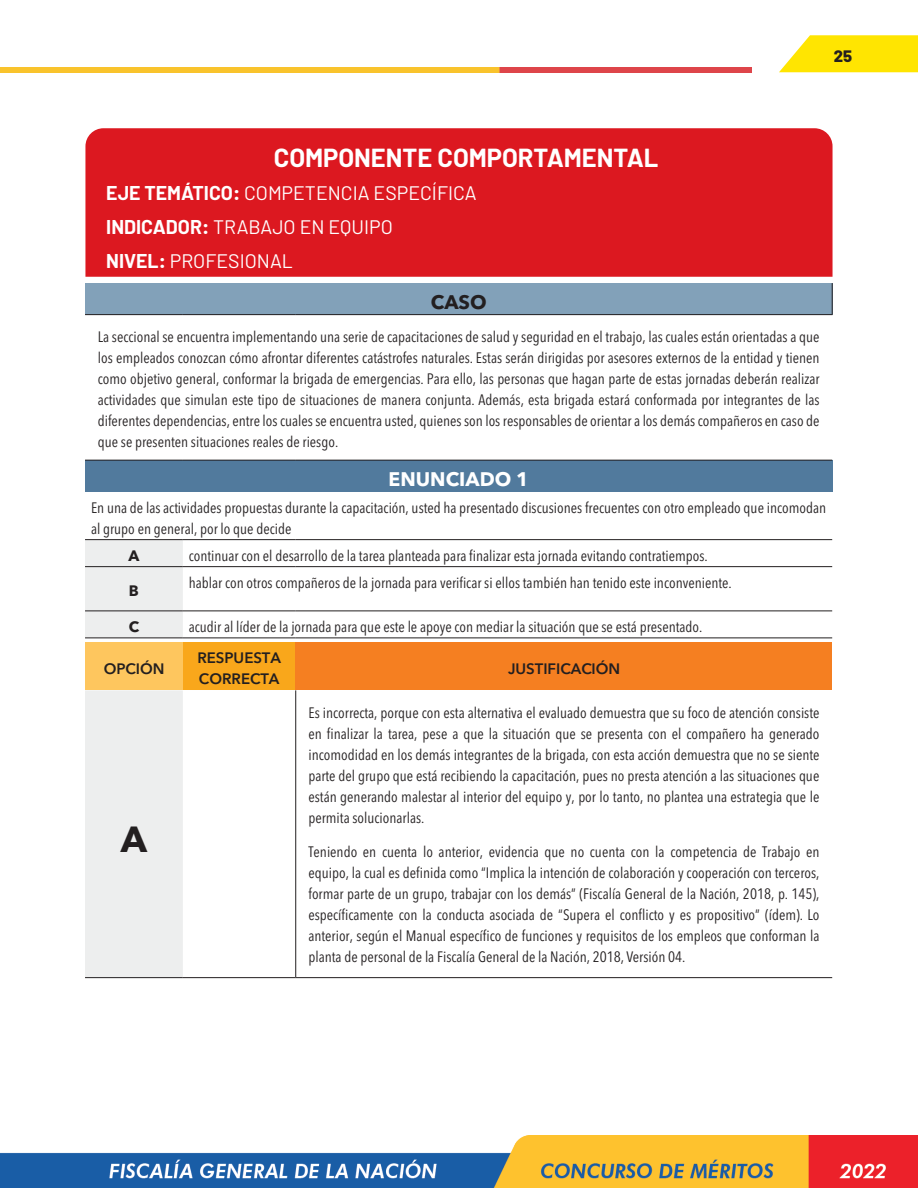
<style>
.page{position:relative;width:918px;height:1188px;background:#fff}
.page>*{position:absolute;margin:0;border:0;box-sizing:border-box;transform-origin:0 0}
.t1{font:700 36px "Avenir Next LT Pro";color:#231f20}
.t2{font:700 25.5px "Barlow";color:#fff}
.t3{font:19.5px/33.8px "Barlow";color:#fff}
.t4{font:700 19.5px "Avenir Next LT Pro";color:#fff}
.t5{font:700 19.5px "Avenir Next LT Pro";color:#231f20}
.t6{font:800 16.5px "Barlow";color:#231f20}
.t7{font:condensed 15px/21px "Avenir Next";color:#231f20;text-align:justify}
.t8{font:600 15px/21px "Avenir Next LT Pro";color:#231f20}
.t9{font:700 15px "Avenir Next LT Pro";color:#231f20}
.s1{font-weight:700}
</style>
<div class="page">
<img style="left:0;top:68px;width:752px;height:5px">
<img style="left:0;top:1136px;width:918px;height:52px">
<svg style="left:779px;top:35px;width:139px;height:37px;background:#ffe81f"></svg>
<div style="left:85px;top:128px;width:748px;height:149px;background:#dc1820"></div>
<div style="left:85px;top:283px;width:747px;height:32px;background:#82a1b9"></div>
<div style="left:85px;top:460px;width:747px;height:32px;background:#517a9d"></div>
<div style="left:85px;top:540px;width:98px;height:437px;background:#edeeee"></div>
<div style="left:85px;top:642px;width:98px;height:48px;background:#fec65e"></div>
<div style="left:183px;top:642px;width:113px;height:48px;background:#f9a71b"></div>
<div style="left:296px;top:642px;width:536px;height:48px;background:#f57f21"></div>
<hr style="left:832px;top:283px;width:1px;height:31px;background:#231f20">
<hr style="left:85px;top:314px;width:98px;height:1px;background:#231f20">
<hr style="left:183px;top:314px;width:113px;height:1px;background:#231f20">
<hr style="left:296px;top:314px;width:537px;height:1px;background:#231f20">
<hr style="left:85px;top:460px;width:98px;height:1px;background:#231f20">
<hr style="left:183px;top:460px;width:113px;height:1px;background:#231f20">
<hr style="left:296px;top:460px;width:536px;height:1px;background:#231f20">
<hr style="left:85px;top:539px;width:98px;height:1px;background:#231f20">
<hr style="left:183px;top:539px;width:113px;height:1px;background:#231f20">
<hr style="left:296px;top:539px;width:536px;height:1px;background:#231f20">
<hr style="left:85px;top:566px;width:98px;height:1px;background:#231f20">
<hr style="left:183px;top:566px;width:113px;height:1px;background:#231f20">
<hr style="left:296px;top:566px;width:536px;height:1px;background:#231f20">
<hr style="left:85px;top:611px;width:98px;height:1px;background:#231f20">
<hr style="left:183px;top:611px;width:113px;height:1px;background:#231f20">
<hr style="left:296px;top:611px;width:536px;height:1px;background:#231f20">
<hr style="left:85px;top:977px;width:98px;height:1px;background:#231f20">
<hr style="left:183px;top:977px;width:113px;height:1px;background:#231f20">
<hr style="left:296px;top:977px;width:536px;height:1px;background:#231f20">
<hr style="left:85px;top:638px;width:98px;height:1px;background:#231f20">
<hr style="left:183px;top:638px;width:113px;height:1px;background:#231f20">
<hr style="left:296px;top:638px;width:536px;height:1px;background:#231f20">
<hr style="left:295px;top:690px;width:1px;height:287px;background:#231f20">
<p class="t6" style="left:834px;top:46px;width:20px">25</p>
<h2 class="t2" style="left:274px;top:141px;width:386px">COMPONENTE COMPORTAMENTAL</h2>
<h3 class="t3" style="left:106px;top:176px;width:372px"><span class="s1">EJE TEMÁTICO:</span> COMPETENCIA ESPECÍFICA<br><span class="s1">INDICADOR:</span> TRABAJO EN EQUIPO<br><span class="s1">NIVEL:</span> PROFESIONAL</h3>
<h3 class="t5" style="left:431px;top:285px;width:57px">CASO</h3>
<p class="t7" style="left:98px;top:327px;width:723px">La seccional se encuentra implementando una serie de capacitaciones de salud y seguridad en el trabajo, las cuales están orientadas a que los empleados conozcan cómo afrontar diferentes catástrofes naturales. Estas serán dirigidas por asesores externos de la entidad y tienen como objetivo general, conformar la brigada de emergencias. Para ello, las personas que hagan parte de estas jornadas deberán realizar actividades que simulan este tipo de situaciones de manera conjunta. Además, esta brigada estará conformada por integrantes de las diferentes dependencias, entre los cuales se encuentra usted, quienes son los responsables de orientar a los demás compañeros en caso de que se presenten situaciones reales de riesgo.</p>
<h3 class="t4" style="left:389px;top:462px;width:141px">ENUNCIADO 1</h3>
<p class="t7" style="left:91px;top:497px;width:737px">En una de las actividades propuestas durante la capacitación, usted ha presentado discusiones frecuentes con otro empleado que incomodan al grupo en general, por lo que decide</p>
<p class="t9" style="left:128px;top:542px;width:12px">A</p>
<p class="t7" style="left:189px;top:545px;width:521px">continuar con el desarrollo de la tarea planteada para finalizar esta jornada evitando contratiempos.</p>
<p class="t9" style="left:129px;top:578px;width:11px">B</p>
<p class="t7" style="left:189px;top:572px;width:544px">hablar con otros compañeros de la jornada para verificar si ellos también han tenido este inconveniente.</p>
<p class="t9" style="left:129px;top:614px;width:12px">C</p>
<p class="t7" style="left:189px;top:616px;width:515px">acudir al líder de la jornada para que este le apoye con mediar la situación que se está presentado.</p>
<p class="t8" style="left:104px;top:658px;width:62px">OPCIÓN</p>
<p class="t8" style="left:197px;top:647px;width:85px">RESPUESTA<br>CORRECTA</p>
<p class="t8" style="left:508px;top:658px;width:114px">JUSTIFICACIÓN</p>
<h1 class="t1" style="left:121px;top:808px;width:28px">A</h1>
<p class="t7" style="left:308px;top:702px;width:513px">Es incorrecta, porque con esta alternativa el evaluado demuestra que su foco de atención consiste en finalizar la tarea, pese a que la situación que se presenta con el compañero ha generado incomodidad en los demás integrantes de la brigada, con esta acción demuestra que no se siente parte del grupo que está recibiendo la capacitación, pues no presta atención a las situaciones que están generando malestar al interior del equipo y, por lo tanto, no plantea una estrategia que le permita solucionarlas.</p>
<p class="t7" style="left:308px;top:841px;width:513px">Teniendo en cuenta lo anterior, evidencia que no cuenta con la competencia de Trabajo en equipo, la cual es definida como “Implica la intención de colaboración y cooperación con terceros, formar parte de un grupo, trabajar con los demás” (Fiscalía General de la Nación, 2018, p. 145), específicamente con la conducta asociada de “Supera el conflicto y es propositivo” (ídem). Lo anterior, según el Manual específico de funciones y requisitos de los empleos que conforman la planta de personal de la Fiscalía General de la Nación, 2018, Versión 04.</p>
</div>
